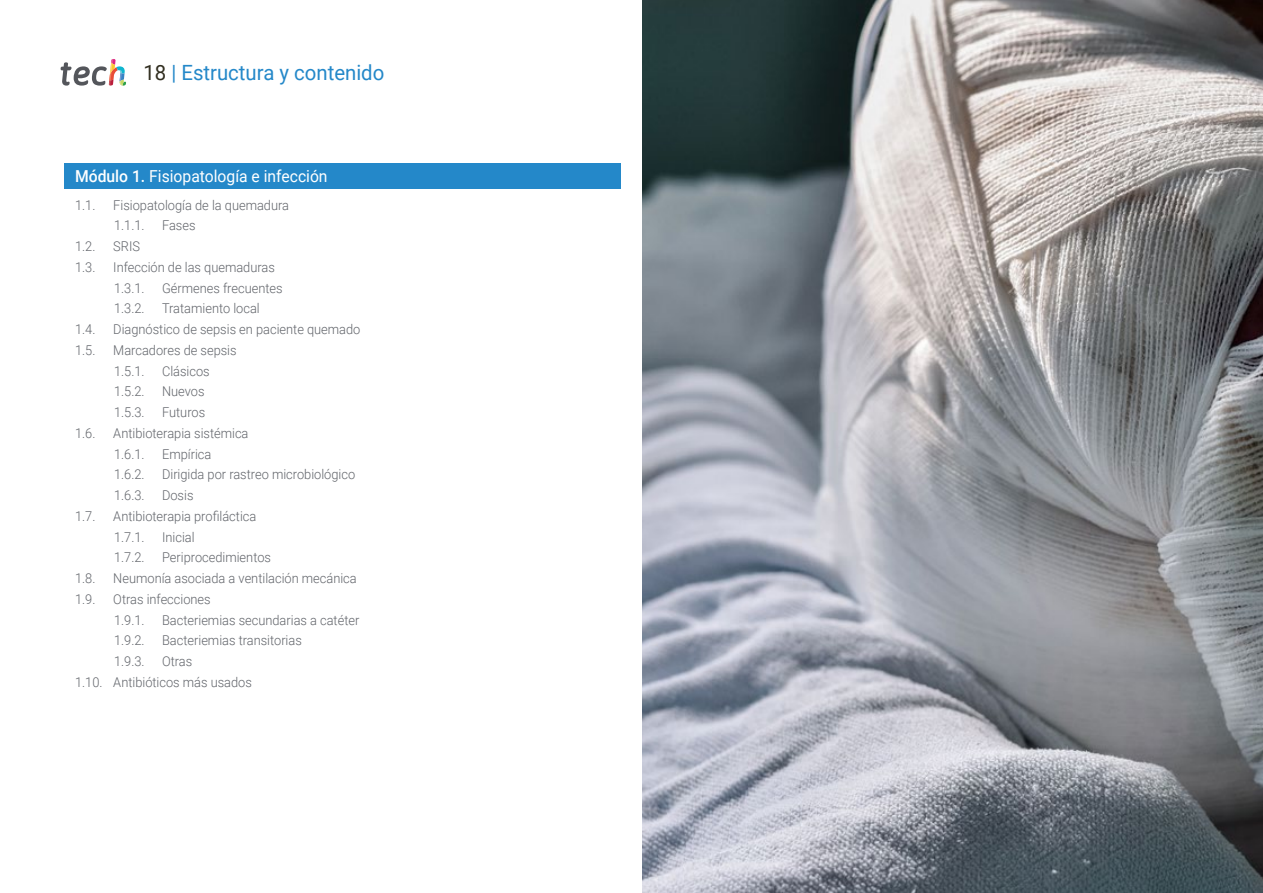
<style>
.page{position:relative;width:1263px;height:893px;background:#fff}
.page>*{position:absolute;margin:0;border:0;box-sizing:border-box;transform-origin:0 0}
.t1{font:21px "Roboto";color:#2488c9}
.t2{font:16.5px "Roboto";color:#fff;scale:.95 1}
.t3{font:300 13.5px/20.7px "Roboto";color:#61646a;scale:.95 1}
.s1{color:#312e20}
.s2{font-weight:500}
</style>
<div class="page">
<div style="left:64px;top:164px;width:557px;height:25px;background:#2488c9"></div>
<img style="left:642px;top:0;width:621px;height:893px">
<svg style="left:61px;top:59px;width:65px;height:27px"></svg>
<h1 class="t1" style="left:144px;top:57px;width:242px"><span class="s1">18</span> | Estructura y contenido</h1>
<p class="t2" style="left:75px;top:165px;width:267px"><span class="s2">Módulo 1.</span> Fisiopatología e infección</p>
<p class="t3" style="left:75px;top:194px;width:23px">1.1.</p>
<p class="t3" style="left:113px;top:194px;width:186px">Fisiopatología de la quemadura<br>1.1.1.</p>
<p class="t3" style="left:162px;top:215px;width:37px">Fases</p>
<p class="t3" style="left:75px;top:235px;width:23px">1.2.</p>
<p class="t3" style="left:113px;top:235px;width:30px">SRIS</p>
<p class="t3" style="left:75px;top:256px;width:23px">1.3.</p>
<p class="t3" style="left:113px;top:256px;width:172px">Infección de las quemaduras<br>1.3.1.</p>
<p class="t3" style="left:162px;top:277px;width:128px">Gérmenes frecuentes</p>
<p class="t3" style="left:114px;top:298px;width:34px">1.3.2.</p>
<p class="t3" style="left:162px;top:298px;width:104px">Tratamiento local</p>
<p class="t3" style="left:75px;top:318px;width:23px">1.4.</p>
<p class="t3" style="left:113px;top:318px;width:262px">Diagnóstico de sepsis en paciente quemado</p>
<p class="t3" style="left:75px;top:339px;width:23px">1.5.</p>
<p class="t3" style="left:113px;top:339px;width:131px">Marcadores de sepsis<br>1.5.1.</p>
<p class="t3" style="left:162px;top:360px;width:52px">Clásicos</p>
<p class="t3" style="left:114px;top:381px;width:34px">1.5.2.</p>
<p class="t3" style="left:162px;top:381px;width:46px">Nuevos</p>
<p class="t3" style="left:114px;top:401px;width:34px">1.5.3.</p>
<p class="t3" style="left:162px;top:401px;width:47px">Futuros</p>
<p class="t3" style="left:75px;top:422px;width:23px">1.6.</p>
<p class="t3" style="left:113px;top:422px;width:144px">Antibioterapia sistémica<br>1.6.1.</p>
<p class="t3" style="left:162px;top:443px;width:53px">Empírica</p>
<p class="t3" style="left:114px;top:464px;width:34px">1.6.2.</p>
<p class="t3" style="left:162px;top:464px;width:205px">Dirigida por rastreo microbiológico</p>
<p class="t3" style="left:114px;top:484px;width:34px">1.6.3.</p>
<p class="t3" style="left:162px;top:484px;width:35px">Dosis</p>
<p class="t3" style="left:75px;top:505px;width:23px">1.7.</p>
<p class="t3" style="left:113px;top:505px;width:152px">Antibioterapia profiláctica<br>1.7.1.</p>
<p class="t3" style="left:162px;top:526px;width:36px">Inicial</p>
<p class="t3" style="left:114px;top:547px;width:34px">1.7.2.</p>
<p class="t3" style="left:162px;top:547px;width:116px">Periprocedimientos</p>
<p class="t3" style="left:75px;top:567px;width:23px">1.8.</p>
<p class="t3" style="left:113px;top:567px;width:258px">Neumonía asociada a ventilación mecánica</p>
<p class="t3" style="left:75px;top:588px;width:23px">1.9.</p>
<p class="t3" style="left:113px;top:588px;width:104px">Otras infecciones<br>1.9.1.</p>
<p class="t3" style="left:162px;top:609px;width:209px">Bacteriemias secundarias a catéter</p>
<p class="t3" style="left:114px;top:630px;width:34px">1.9.2.</p>
<p class="t3" style="left:162px;top:630px;width:149px">Bacteriemias transitorias</p>
<p class="t3" style="left:114px;top:650px;width:34px">1.9.3.</p>
<p class="t3" style="left:75px;top:650px;width:188px;text-indent:87px">Otras<br>1.10. Antibióticos más usados</p>
</div>
